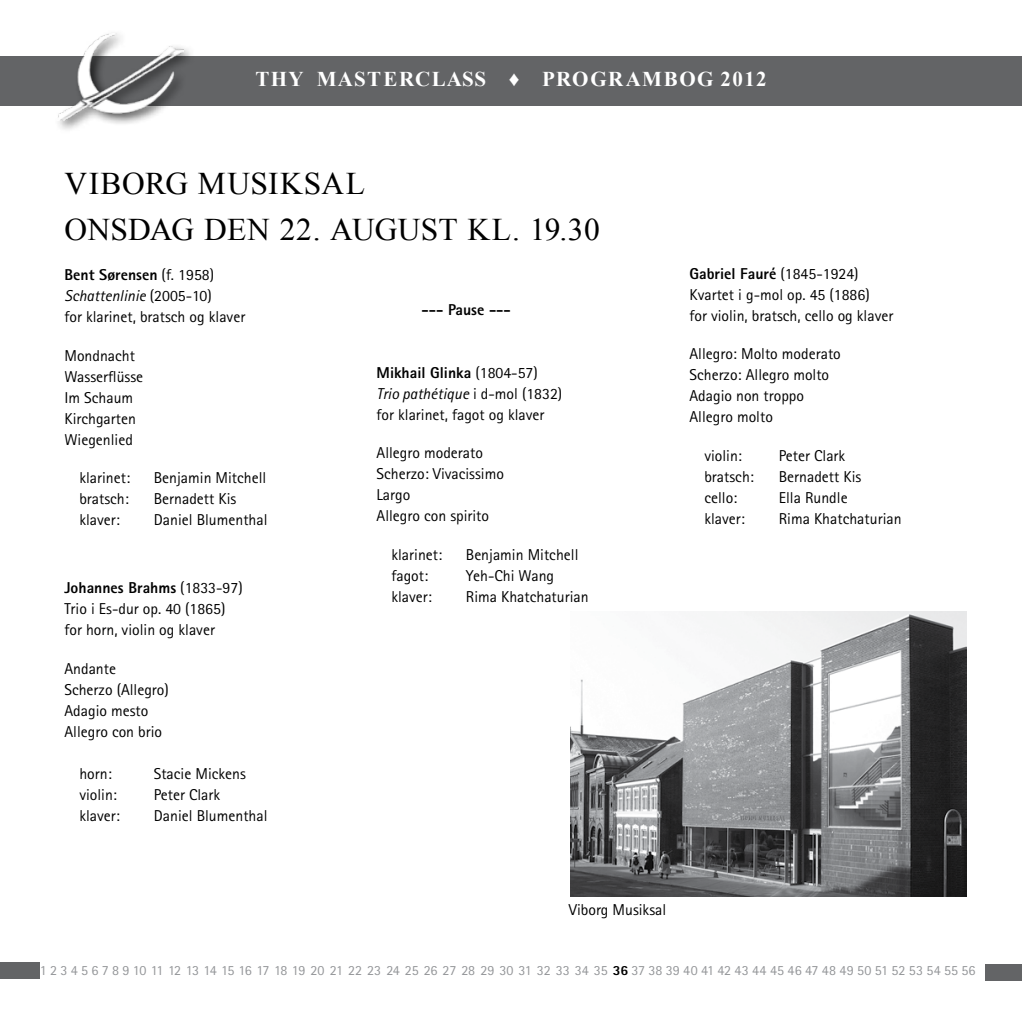
<style>
.page{position:relative;width:1022px;height:1022px;background:#fff}
.page>*{position:absolute;margin:0;border:0;box-sizing:border-box;transform-origin:0 0}
.t1{font:31.5px/45.5px "Times New Roman";letter-spacing:.01em;color:#000}
.t2{font:700 21px "Times New Roman";letter-spacing:.07em;color:#fff}
.t3{font:15.75px/21px "Rotis Sans Serif";color:#000}
.t4{font:800 15.75px "Rotis Sans Serif";color:#000}
.t5{font:14px "Rotis Sans Serif";letter-spacing:-.005em;color:#939598}
.s1{font-weight:800}
.s2{font-style:italic}
.s3{font-weight:800;color:#000}
</style>
<div class="page">
<div style="left:0;top:962px;width:40px;height:17px;background:#636466"></div>
<div style="left:0;top:56px;width:1022px;height:50px;background:#636466"></div>
<div style="left:986px;top:964px;width:36px;height:17px;background:#636466"></div>
<img style="left:570px;top:612px;width:396px;height:284px">
<div style="left:54px;top:29px;width:143px;height:105px;background:#000;opacity:.75"></div>
<img style="left:58px;top:33px;width:126px;height:88px">
<h2 class="t2" style="left:255px;top:65px;width:513px">THY MASTERCLASS ♦ PROGRAMBOG 2012</h2>
<h1 class="t1" style="left:64px;top:160px;width:280px">VIBORG MUSIKSAL<br>ONSDAG</h1>
<h1 class="t1" style="left:204px;top:206px;width:23px">DEN</h1>
<h1 class="t1" style="left:280px;top:206px;width:321px">22. AUGUST KL. 19.30</h1>
<p class="t3" style="left:64px;top:264px;width:182px"><span class="s1">Bent Sørensen</span> (f. 1958)<br><span class="s2">Schattenlinie</span> (2005-10)<br>for klarinet, bratsch og klaver</p>
<p class="t3" style="left:64px;top:345px;width:80px">Mondnacht<br>Wasserflüsse<br>Im Schaum<br>Kirchgarten<br>Wiegenlied</p>
<p class="t3" style="left:79px;top:467px;width:52px">klarinet:</p>
<p class="t3" style="left:154px;top:467px;width:114px">Benjamin Mitchell</p>
<p class="t3" style="left:79px;top:488px;width:51px">bratsch:</p>
<p class="t3" style="left:154px;top:488px;width:84px">Bernadett Kis</p>
<p class="t3" style="left:79px;top:509px;width:42px">klaver:</p>
<p class="t3" style="left:154px;top:509px;width:115px">Daniel Blumenthal</p>
<p class="t3" style="left:64px;top:577px;width:180px"><span class="s1">Johannes Brahms</span> (1833-97)<br>Trio i Es-dur op. 40 (1865) for horn, violin og klaver</p>
<p class="t3" style="left:64px;top:658px;width:106px">Andante<br>Scherzo (Allegro)<br>Adagio mesto<br>Allegro con brio</p>
<p class="t3" style="left:79px;top:763px;width:34px">horn:</p>
<p class="t3" style="left:154px;top:763px;width:94px">Stacie Mickens</p>
<p class="t3" style="left:79px;top:784px;width:39px">violin:</p>
<p class="t3" style="left:154px;top:784px;width:68px">Peter Clark</p>
<p class="t3" style="left:79px;top:805px;width:42px">klaver:</p>
<p class="t3" style="left:154px;top:805px;width:115px">Daniel Blumenthal</p>
<p class="t4" style="left:422px;top:299px;width:91px">--- Pause ---</p>
<p class="t3" style="left:377px;top:362px;width:187px"><span class="s1">Mikhail Glinka</span> (1804-57)<br><span class="s2">Trio pathétique</span> i d-mol (1832) for klarinet, fagot og klaver</p>
<p class="t3" style="left:377px;top:442px;width:129px">Allegro moderato<br>Scherzo: Vivacissimo<br>Largo<br>Allegro con spirito</p>
<p class="t3" style="left:391px;top:544px;width:52px">klarinet:</p>
<p class="t3" style="left:466px;top:544px;width:114px">Benjamin Mitchell</p>
<p class="t3" style="left:391px;top:565px;width:38px">fagot:</p>
<p class="t3" style="left:466px;top:565px;width:90px">Yeh-Chi Wang</p>
<p class="t3" style="left:391px;top:586px;width:42px">klaver:</p>
<p class="t3" style="left:466px;top:586px;width:124px">Rima Khatchaturian</p>
<p class="t3" style="left:689px;top:263px;width:205px"><span class="s1">Gabriel Fauré</span> (1845-1924)<br>Kvartet i g-mol op. 45 (1886)<br>for violin, bratsch, cello og klaver</p>
<p class="t3" style="left:689px;top:343px;width:153px">Allegro: Molto moderato<br>Scherzo: Allegro molto<br>Adagio non troppo<br>Allegro molto</p>
<p class="t3" style="left:704px;top:445px;width:39px">violin:</p>
<p class="t3" style="left:779px;top:445px;width:68px">Peter Clark</p>
<p class="t3" style="left:704px;top:466px;width:51px">bratsch:</p>
<p class="t3" style="left:779px;top:466px;width:84px">Bernadett Kis</p>
<p class="t3" style="left:704px;top:487px;width:34px">cello:</p>
<p class="t3" style="left:779px;top:487px;width:70px">Ella Rundle</p>
<p class="t3" style="left:704px;top:508px;width:42px">klaver:</p>
<p class="t3" style="left:779px;top:508px;width:124px">Rima Khatchaturian</p>
<p class="t3" style="left:569px;top:899px;width:99px">Viborg Musiksal</p>
<p class="t5" style="left:40px;top:962px;width:937px">1 2 3 4 5 6 7 8 9 10 11 12 13 14 15 16 17 18 19 20 21 22 23 24 25 26 27 28 29 30 31 32 33 34 35 <span class="s3">36</span> 37 38 39 40 41 42 43 44 45 46 47 48 49 50 51 52 53 54 55 56</p>
</div>
